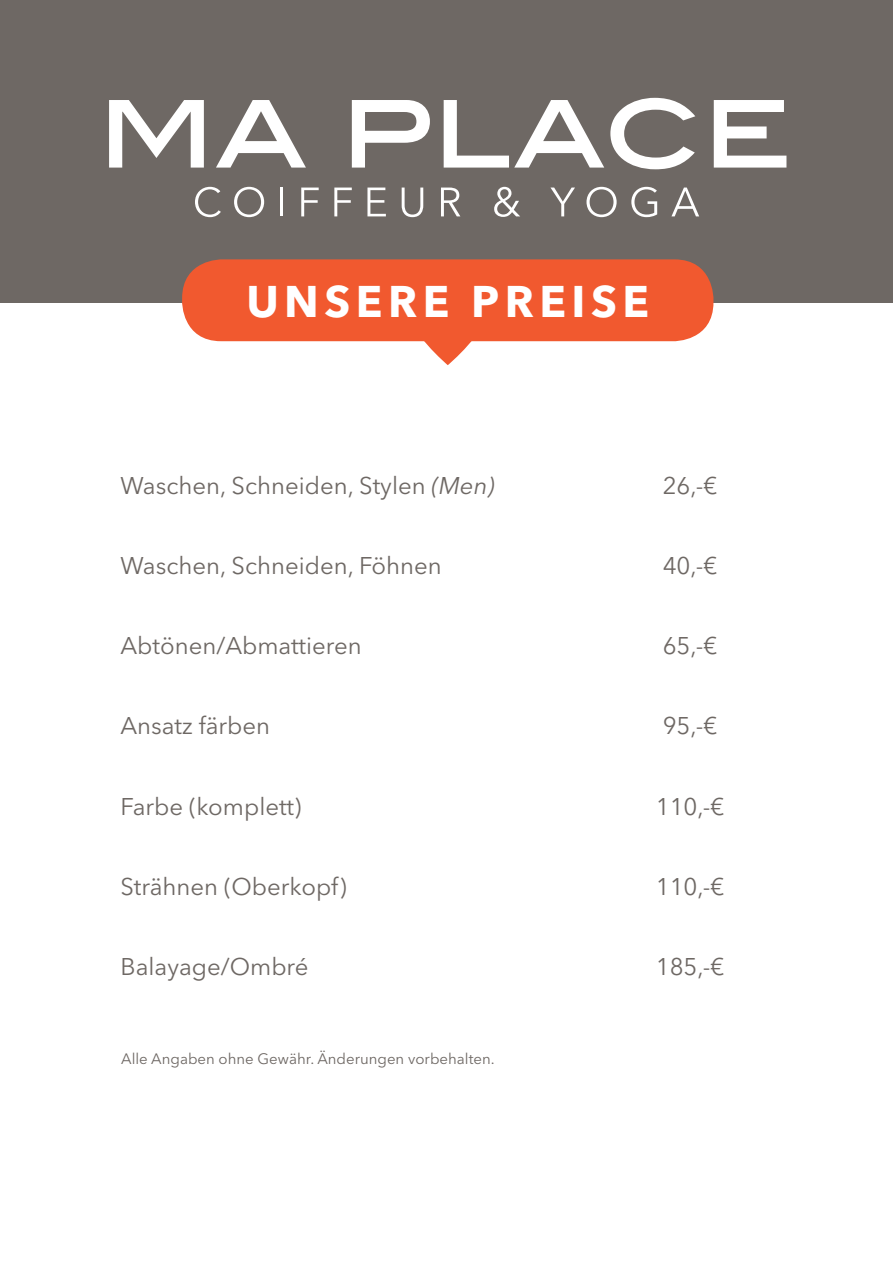
<style>
.page{position:relative;width:893px;height:1263px;background:#fff}
.page>*{position:absolute;margin:0;border:0;box-sizing:border-box;transform-origin:0 0}
.t1{font:700 43.95px "Avenir Next LT Pro";letter-spacing:.125em;color:#fff}
.t2{font:24px "Avenir Next LT Pro";color:#6e6864}
.t3{font:15px "Avenir Next LT Pro";color:#6e6864}
.s1{font-style:italic}
</style>
<div class="page">
<div style="left:0;top:0;width:893px;height:303px;background:#6e6864"></div>
<svg style="left:109px;top:100px;width:95px;height:68px"></svg>
<svg style="left:216px;top:100px;width:90px;height:68px"></svg>
<svg style="left:352px;top:100px;width:78px;height:68px"></svg>
<svg style="left:444px;top:100px;width:160px;height:68px"></svg>
<svg style="left:610px;top:98px;width:85px;height:71px"></svg>
<svg style="left:714px;top:100px;width:72px;height:68px"></svg>
<svg style="left:195px;top:187px;width:26px;height:30px"></svg>
<svg style="left:234px;top:187px;width:30px;height:30px"></svg>
<hr style="left:280px;top:188px;width:3px;height:28px;background:#fff">
<svg style="left:301px;top:188px;width:18px;height:28px"></svg>
<svg style="left:334px;top:188px;width:18px;height:28px"></svg>
<svg style="left:367px;top:188px;width:19px;height:28px"></svg>
<svg style="left:402px;top:188px;width:21px;height:29px"></svg>
<svg style="left:441px;top:188px;width:19px;height:28px"></svg>
<svg style="left:494px;top:187px;width:26px;height:30px"></svg>
<svg style="left:551px;top:188px;width:24px;height:28px"></svg>
<svg style="left:586px;top:187px;width:31px;height:30px"></svg>
<svg style="left:631px;top:187px;width:26px;height:30px"></svg>
<svg style="left:671px;top:188px;width:28px;height:28px"></svg>
<div style="left:182px;top:259px;width:531px;height:82px;background:#f1592f;border-radius:39px"></div>
<svg style="left:407px;top:341px;width:82px;height:24px"></svg>
<h1 class="t1" style="left:246px;top:275px;width:404px">UNSERE PREISE</h1>
<p class="t2" style="left:120px;top:471px;width:376px">Waschen, Schneiden, Stylen <span class="s1">(Men)</span></p>
<p class="t2" style="left:663px;top:471px;width:56px">26,-€</p>
<p class="t2" style="left:120px;top:551px;width:323px">Waschen, Schneiden, Föhnen</p>
<p class="t2" style="left:663px;top:551px;width:56px">40,-€</p>
<p class="t2" style="left:120px;top:631px;width:243px">Abtönen/Abmattieren</p>
<p class="t2" style="left:663px;top:631px;width:56px">65,-€</p>
<p class="t2" style="left:120px;top:712px;width:151px">Ansatz färben</p>
<p class="t2" style="left:663px;top:712px;width:56px">95,-€</p>
<p class="t2" style="left:120px;top:792px;width:182px">Farbe (komplett)</p>
<p class="t2" style="left:656px;top:792px;width:70px">110,-€</p>
<p class="t2" style="left:120px;top:872px;width:228px">Strähnen (Oberkopf)</p>
<p class="t2" style="left:656px;top:872px;width:70px">110,-€</p>
<p class="t2" style="left:120px;top:952px;width:190px">Balayage/Ombré</p>
<p class="t2" style="left:656px;top:952px;width:70px">185,-€</p>
<p class="t3" style="left:121px;top:1050px;width:375px">Alle Angaben ohne Gewähr. Änderungen vorbehalten.</p>
</div>
